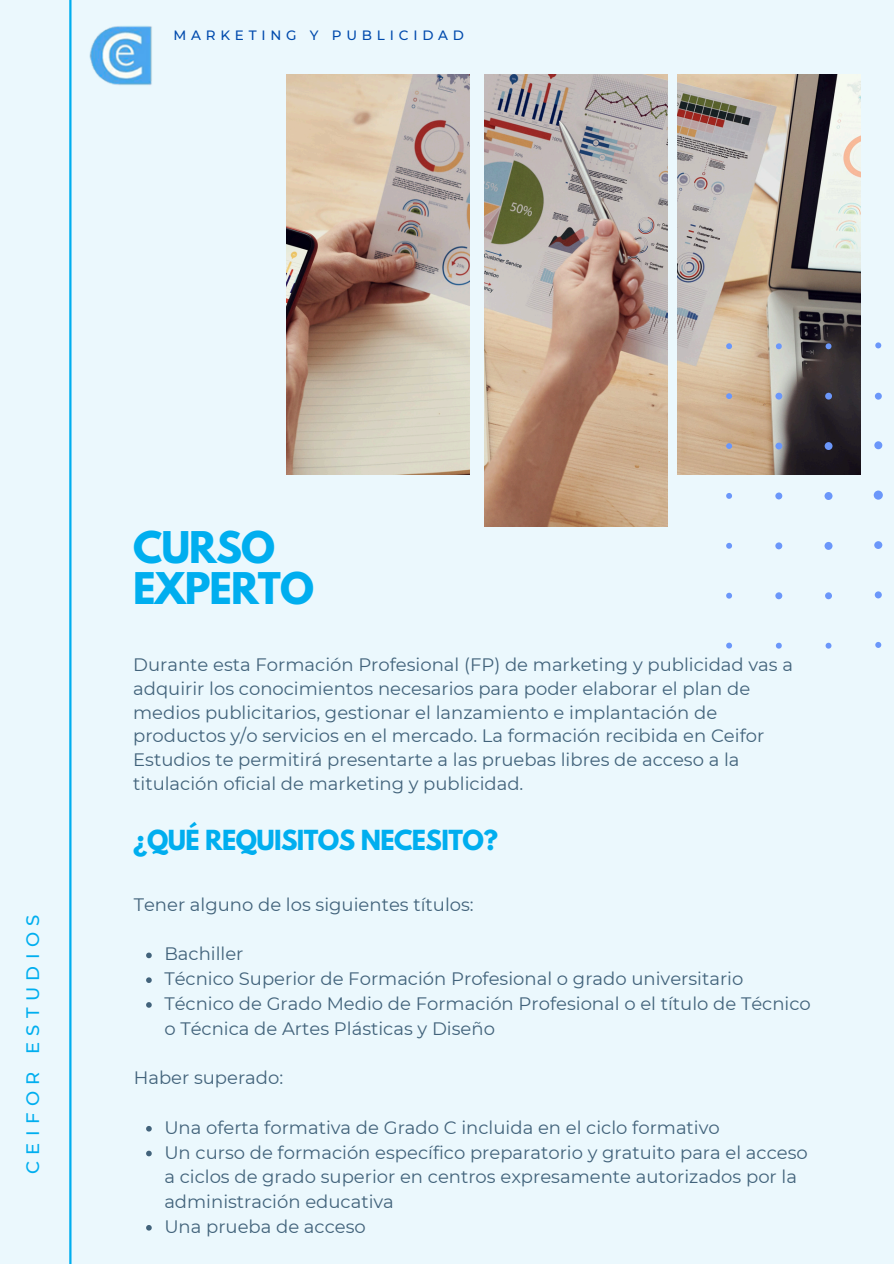
<style>
.page{position:relative;width:894px;height:1264px;background:#fff}
.page>*{position:absolute;margin:0;border:0;box-sizing:border-box;transform-origin:0 0}
.t1{font:700 38.7px/41.7px "League Spartan";letter-spacing:-.025em;color:#00aeef}
.t2{font:700 24.45px "League Spartan";letter-spacing:-.025em;color:#00aeef}
.t3{font:18px/23.7px "Montserrat";color:#42637b}
.t4{font:500 18px "Montserrat";letter-spacing:.355em;color:#00aeef}
.t5{font:500 13.5px "Montserrat";letter-spacing:.355em;color:#004aad}
</style>
<div class="page">
<div style="left:0;top:0;width:893px;height:1263px;background:#ebf8fd"></div>
<img style="left:287px;top:74px;width:182px;height:400px">
<img style="left:677px;top:74px;width:183px;height:400px">
<img style="left:484px;top:74px;width:183px;height:453px">
<svg style="left:726px;top:342px;width:157px;height:306px"></svg>
<hr style="left:69px;top:0;width:2px;height:1263px;background:#00aeef">
<img style="left:89px;top:25px;width:63px;height:60px">
<svg style="left:146px;top:952px;width:6px;height:6px"></svg>
<svg style="left:146px;top:977px;width:6px;height:6px"></svg>
<svg style="left:146px;top:1002px;width:6px;height:5px"></svg>
<svg style="left:146px;top:1126px;width:6px;height:5px"></svg>
<svg style="left:146px;top:1150px;width:6px;height:6px"></svg>
<svg style="left:146px;top:1225px;width:6px;height:5px"></svg>
<p class="t5" style="left:173px;top:27px;width:292px">MARKETING Y PUBLICIDAD</p>
<p class="t4" style="left:22px;top:1174px;width:261px;rotate:-90deg">CEIFOR ESTUDIOS</p>
<p class="t1" style="left:133px;top:531px;width:182px">CURSO<br>EXPERTO</p>
<p class="t3" style="left:133px;top:653px;width:661px">Durante esta Formación Profesional (FP) de marketing y publicidad vas a adquirir los conocimientos necesarios para poder elaborar el plan de medios publicitarios, gestionar el lanzamiento e implantación de productos y/o servicios en el mercado. La formación recibida en Ceifor Estudios te permitirá presentarte a las pruebas libres de acceso a la titulación oficial de marketing y publicidad.</p>
<p class="t2" style="left:133px;top:827px;width:366px">¿QUÉ REQUISITOS NECESITO?</p>
<h4 class="t3" style="left:134px;top:892px;width:341px">Tener alguno de los siguientes títulos:</h4>
<p class="t3" style="left:164px;top:942px;width:81px">Bachiller</p>
<h4 class="t3" style="left:164px;top:966px;width:580px">Técnico Superior de Formación Profesional o grado universitario</h4>
<p class="t3" style="left:164px;top:991px;width:648px;line-height:24.8px">Técnico de Grado Medio de Formación Profesional o el título de Técnico o Técnica de Artes Plásticas y Diseño</p>
<p class="t3" style="left:134px;top:1065px;width:151px">Haber superado:</p>
<p class="t3" style="left:164px;top:1115px;width:557px">Una oferta formativa de Grado C incluida en el ciclo formativo</p>
<h4 class="t3" style="left:164px;top:1139px;width:645px;line-height:24.8px">Un curso de formación específico preparatorio y gratuito para el acceso a ciclos de grado superior en centros expresamente autorizados por la administración educativa</h4>
<p class="t3" style="left:164px;top:1214px;width:203px">Una prueba de acceso</p>
</div>
